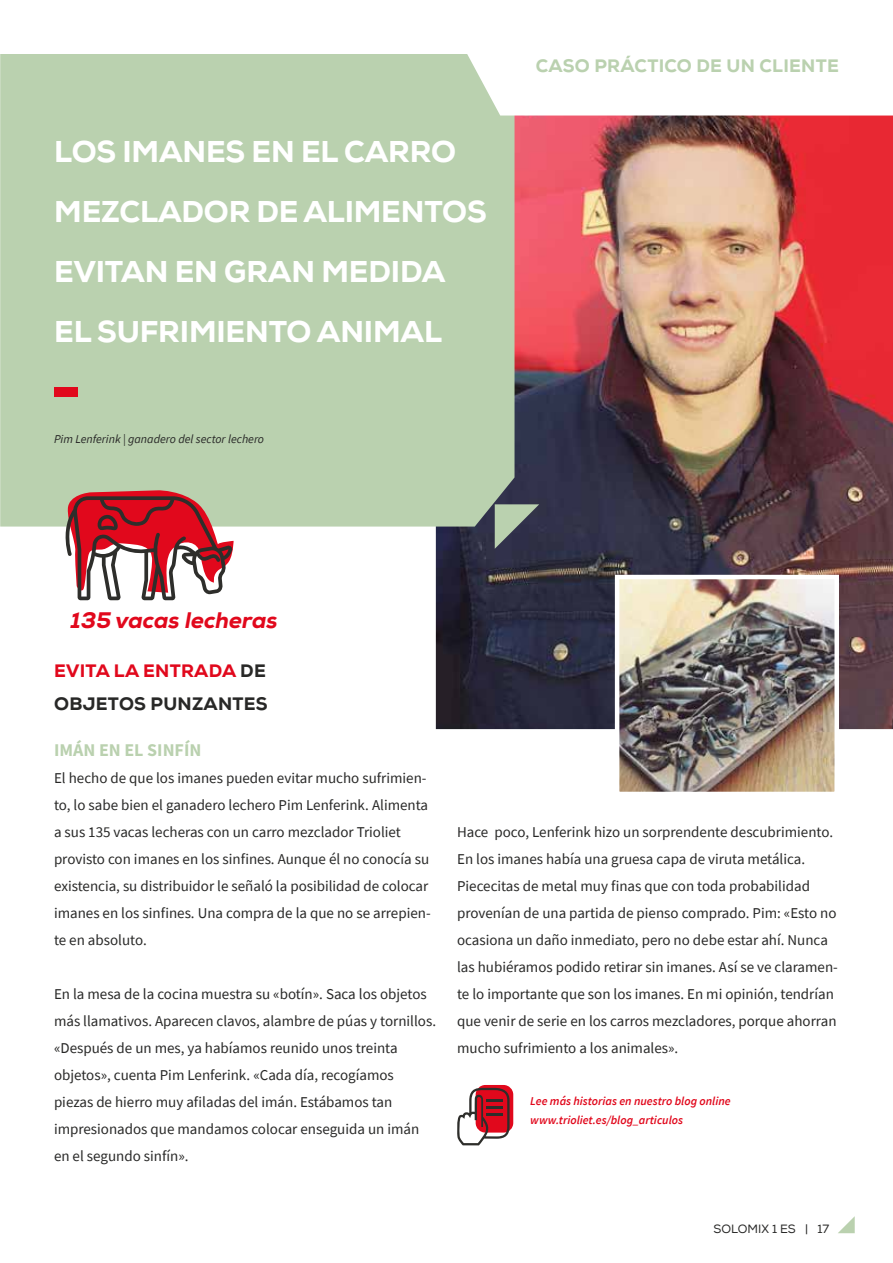
<style>
.page{position:relative;width:893px;height:1263px;background:#fff}
.page>*{position:absolute;margin:0;border:0;box-sizing:border-box;transform-origin:0 0}
.t1{font:800 30px/60px "Nexa";letter-spacing:-.005em;color:#fff}
.t2{font:italic 800 22.5px "Nexa";color:#e1081c}
.t3{font:800 18px/33px "Nexa";letter-spacing:.015em;color:#282827}
.t4{font:800 18px "Nexa";letter-spacing:.015em;color:#bad1af}
.t5{font:700 18px "Source Sans Pro";color:#bad1af}
.t6{font:15px/27px "Source Sans Pro";color:#282827}
.t7{font:italic 600 12px/19.5px "Source Sans Pro";color:#e1081c}
.t8{font:italic 12px "Source Sans Pro";color:#282827}
.t9{font:12px "Nexa";color:#282827}
.s1{color:#e1081c}
</style>
<div class="page">
<img style="left:436px;top:116px;width:457px;height:613px">
<img style="left:620px;top:580px;width:214px;height:211px">
<div style="left:615px;top:575px;width:224px;height:221px;border:4px solid #fff"></div>
<div style="left:0;top:54px;width:514px;height:473px;background:#bad1af"></div>
<svg style="left:438px;top:54px;width:455px;height:62px"></svg>
<svg style="left:838px;top:1216px;width:17px;height:17px"></svg>
<div style="left:54px;top:387px;width:23px;height:9px;background:#e1081c"></div>
<svg style="left:495px;top:504px;width:44px;height:45px;background:#737f7b"></svg>
<svg style="left:63px;top:490px;width:171px;height:110px"></svg>
<div style="left:476px;top:1085px;width:37px;height:47px;background:#e1081c;border-radius:10px"></div>
<svg style="left:457px;top:1088px;width:53px;height:57px"></svg>
<h1 class="t1" style="left:54px;top:121px;width:434px">LOS IMANES EN EL CARRO<br>MEZCLADOR DE ALIMENTOS<br>EVITAN EN GRAN MEDIDA<br>EL SUFRIMIENTO ANIMAL</h1>
<p class="t8" style="left:54px;top:431px;width:212px">Pim Lenferink | ganadero del sector lechero</p>
<p class="t4" style="left:536px;top:54px;width:305px">CASO PRÁCTICO DE UN CLIENTE</p>
<h2 class="t2" style="left:70px;top:606px;width:209px">135 vacas lecheras</h2>
<p class="t3" style="left:54px;top:654px;width:215px"><span class="s1">EVITA LA ENTRADA</span> DE<br>OBJETOS PUNZANTES</p>
<p class="t5" style="left:54px;top:738px;width:149px">IMÁN EN EL SINFÍN</p>
<p class="t6" style="left:54px;top:764px;width:378px">El hecho de que los imanes pueden evitar mucho sufrimien&shy;to, lo sabe bien el ganadero lechero Pim Lenferink. Alimenta a sus 135 vacas lecheras con un carro mezclador Trioliet provisto con imanes en los sinfines. Aunque él no conocía su existencia, su distribuidor le señaló la posibilidad de colocar imanes en los sinfines. Una compra de la que no se arrepien&shy;te en absoluto.</p>
<p class="t6" style="left:54px;top:980px;width:384px">En la mesa de la cocina muestra su «botín». Saca los objetos más llamativos. Aparecen clavos, alambre de púas y tornillos. «Después de un mes, ya habíamos reunido unos treinta objetos», cuenta Pim Lenferink. «Cada día, recogíamos piezas de hierro muy afiladas del imán. Estábamos tan impresionados que mandamos colocar enseguida un imán en el segundo sinfín».</p>
<p class="t6" style="left:457px;top:818px;width:382px">Hace poco, Lenferink hizo un sorprendente descubrimiento.<br>En los imanes había una gruesa capa de viruta metálica.<br>Piececitas de metal muy finas que con toda probabilidad provenían de una partida de pienso comprado. Pim: «Esto no ocasiona un daño inmediato, pero no debe estar ahí. Nunca las hubiéramos podido retirar sin imanes. Así se ve claramen&shy;te lo importante que son los imanes. En mi opinión, tendrían que venir de serie en los carros mezcladores, porque ahorran mucho sufrimiento a los animales».</p>
<p class="t7" style="left:530px;top:1091px;width:202px">Lee más historias en nuestro blog online www.trioliet.es/blog_articulos</p>
<p class="t9" style="left:714px;top:1222px;width:117px">SOLOMIX 1 ES | 17</p>
</div>
